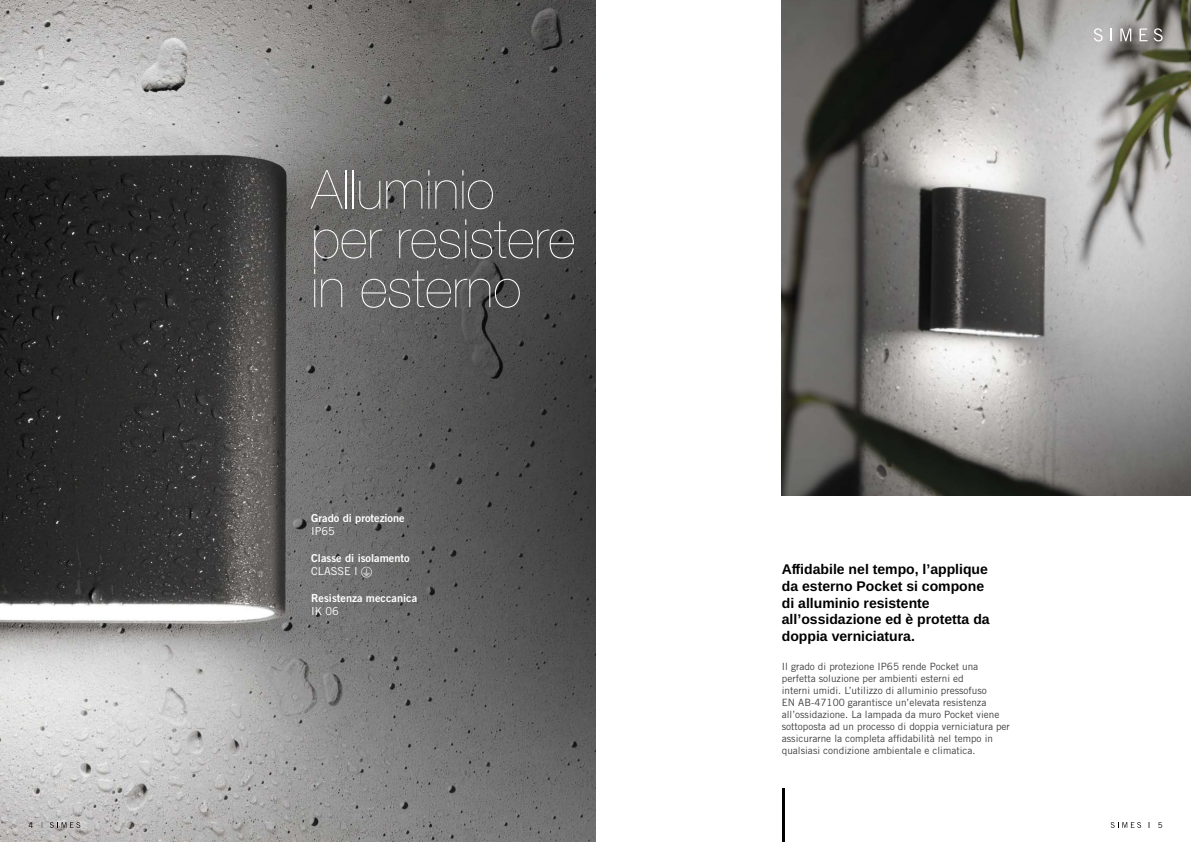
<style>
.page{position:relative;width:1191px;height:842px;background:#fff}
.page>*{position:absolute;margin:0;border:0;box-sizing:border-box;transform-origin:0 0}
.t1{font:200 54px/49.2px "Helvetica Neue LT Pro";color:#fff}
.t2{font:700 14px/16.8px "Arimo";color:#000}
.t3{font:11px "Trade Gothic LT Std Bd 2";color:#fff}
.t4{font:11px "Trade Gothic LT Std";color:#fff}
.t5{font:10px/12px "Trade Gothic LT Std";color:#3f3e3e}
.t6{font:8px "Trade Gothic LT Std";color:#000}
.s1{font-family:"Technical LH Pi Two"}
</style>
<div class="page">
<img style="left:0;top:0;width:595px;height:842px">
<img style="left:782px;top:0;width:409px;height:496px">
<hr style="left:782px;top:788px;width:2px;height:54px;background:#000">
<svg style="left:41px;top:822px;width:2px;height:6px"></svg>
<svg style="left:50px;top:822px;width:30px;height:6px"></svg>
<svg style="left:1110px;top:822px;width:31px;height:6px"></svg>
<svg style="left:1148px;top:822px;width:2px;height:6px"></svg>
<svg style="left:1093px;top:28px;width:9px;height:13px"></svg>
<svg style="left:1110px;top:29px;width:1px;height:12px"></svg>
<svg style="left:1120px;top:29px;width:11px;height:12px"></svg>
<svg style="left:1139px;top:29px;width:8px;height:12px"></svg>
<svg style="left:1153px;top:28px;width:9px;height:13px"></svg>
<h1 class="t1" style="left:311px;top:165px;width:266px">Alluminio per resistere in esterno</h1>
<p class="t3" style="left:311px;top:511px;width:95px">Grado di protezione</p>
<p class="t4" style="left:311px;top:524px;width:25px">IP65</p>
<p class="t3" style="left:311px;top:551px;width:100px">Classe di isolamento</p>
<p class="t4" style="left:311px;top:564px;width:63px">CLASSE I <span class="s1">y</span></p>
<p class="t3" style="left:311px;top:591px;width:108px">Resistenza meccanica</p>
<p class="t4" style="left:311px;top:605px;width:29px">IK 06</p>
<h2 class="t2" style="left:782px;top:561px;width:209px">Affidabile nel tempo, l’applique da esterno Pocket si compone di alluminio resistente all’ossidazione ed è protetta da doppia verniciatura.</h2>
<p class="t5" style="left:782px;top:660px;width:230px">Il grado di protezione IP65 rende Pocket una perfetta soluzione per ambienti esterni ed<br>interni umidi. L’utilizzo di alluminio pressofuso<br>EN AB-47100 garantisce un’elevata resistenza all’ossidazione. La lampada da muro Pocket viene sottoposta ad un processo di doppia verniciatura per assicurarne la completa affidabilità nel tempo in qualsiasi condizione ambientale e climatica.</p>
<p class="t6" style="left:28px;top:820px;width:6px">4</p>
<p class="t6" style="left:1157px;top:820px;width:6px">5</p>
</div>
